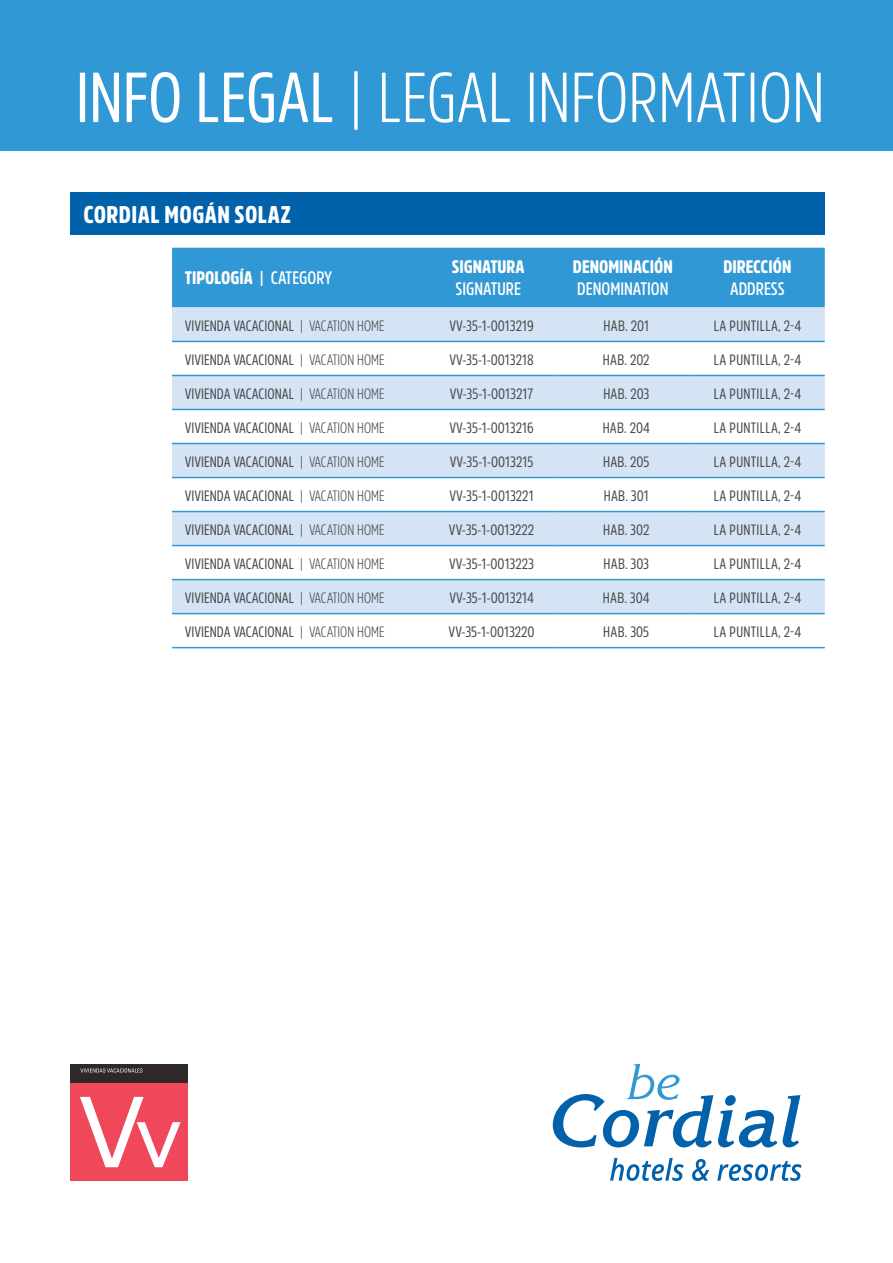
<style>
.page{position:relative;width:893px;height:1263px;background:#fff}
.page>*{position:absolute;margin:0;border:0;box-sizing:border-box;transform-origin:0 0}
.nombre_complejo{font:300 70.5px "Amsi Pro Cond";color:#fff}
.t1{font:900 24px "Amsi Pro Cond";letter-spacing:.02em;color:#fff}
.t2{font:900 18px "Amsi Pro Cond";color:#fff}
.t3{font:600 18px "Amsi Pro Cond";color:#fff}
.t4{font:15px "Amsi Pro Cond";color:#4b4c4d}
.t5{font:15px "Amsi Pro Cond";letter-spacing:.02em;color:#4b4c4d}
.s1{font-weight:400}
.s2{font-weight:600}
.s3{font-weight:300}
</style>
<div class="page">
<svg style="left:610px;top:1158px;width:192px;height:23px"></svg>
<svg style="left:553px;top:1064px;width:247px;height:83px"></svg>
<div style="left:71px;top:1064px;width:117px;height:19px;background:#2e2926"></div>
<div style="left:71px;top:1083px;width:117px;height:98px;background:#ee485a"></div>
<svg style="left:80px;top:1097px;width:101px;height:70px"></svg>
<svg style="left:80px;top:1068px;width:63px;height:4px"></svg>
<div style="left:0;top:0;width:893px;height:151px;background:#3098d4"></div>
<div style="left:172px;top:248px;width:653px;height:59px;background:#3098d4"></div>
<svg style="left:172px;top:307px;width:653px;height:306px;fill:#d5e4f4"></svg>
<hr style="left:172px;top:341px;width:249px;height:1px;background:#3098d4">
<hr style="left:421px;top:341px;width:135px;height:1px;background:#3098d4">
<hr style="left:556px;top:341px;width:134px;height:1px;background:#3098d4">
<hr style="left:690px;top:341px;width:135px;height:1px;background:#3098d4">
<hr style="left:172px;top:375px;width:249px;height:1px;background:#3098d4">
<hr style="left:421px;top:375px;width:135px;height:1px;background:#3098d4">
<hr style="left:556px;top:375px;width:134px;height:1px;background:#3098d4">
<hr style="left:690px;top:375px;width:135px;height:1px;background:#3098d4">
<hr style="left:172px;top:409px;width:249px;height:1px;background:#3098d4">
<hr style="left:421px;top:409px;width:135px;height:1px;background:#3098d4">
<hr style="left:556px;top:409px;width:134px;height:1px;background:#3098d4">
<hr style="left:690px;top:409px;width:135px;height:1px;background:#3098d4">
<hr style="left:172px;top:443px;width:249px;height:1px;background:#3098d4">
<hr style="left:421px;top:443px;width:135px;height:1px;background:#3098d4">
<hr style="left:556px;top:443px;width:134px;height:1px;background:#3098d4">
<hr style="left:690px;top:443px;width:135px;height:1px;background:#3098d4">
<hr style="left:172px;top:477px;width:249px;height:1px;background:#3098d4">
<hr style="left:421px;top:477px;width:135px;height:1px;background:#3098d4">
<hr style="left:556px;top:477px;width:134px;height:1px;background:#3098d4">
<hr style="left:690px;top:477px;width:135px;height:1px;background:#3098d4">
<hr style="left:172px;top:511px;width:249px;height:1px;background:#3098d4">
<hr style="left:421px;top:511px;width:135px;height:1px;background:#3098d4">
<hr style="left:556px;top:511px;width:134px;height:1px;background:#3098d4">
<hr style="left:690px;top:511px;width:135px;height:1px;background:#3098d4">
<hr style="left:172px;top:545px;width:249px;height:1px;background:#3098d4">
<hr style="left:421px;top:545px;width:135px;height:1px;background:#3098d4">
<hr style="left:556px;top:545px;width:134px;height:1px;background:#3098d4">
<hr style="left:690px;top:545px;width:135px;height:1px;background:#3098d4">
<hr style="left:172px;top:579px;width:249px;height:1px;background:#3098d4">
<hr style="left:421px;top:579px;width:135px;height:1px;background:#3098d4">
<hr style="left:556px;top:579px;width:134px;height:1px;background:#3098d4">
<hr style="left:690px;top:579px;width:135px;height:1px;background:#3098d4">
<hr style="left:172px;top:613px;width:249px;height:1px;background:#3098d4">
<hr style="left:421px;top:613px;width:135px;height:1px;background:#3098d4">
<hr style="left:556px;top:613px;width:134px;height:1px;background:#3098d4">
<hr style="left:690px;top:613px;width:135px;height:1px;background:#3098d4">
<hr style="left:172px;top:647px;width:249px;height:1px;background:#3098d4">
<hr style="left:421px;top:647px;width:135px;height:1px;background:#3098d4">
<hr style="left:556px;top:647px;width:134px;height:1px;background:#3098d4">
<hr style="left:690px;top:647px;width:135px;height:1px;background:#3098d4">
<div style="left:71px;top:192px;width:754px;height:43px;background:#0161aa"></div>
<p class="nombre_complejo" style="left:76px;top:49px;width:751px"><span class="s1">INFO LEGAL</span> | LEGAL INFORMATION</p>
<p class="t1" style="left:84px;top:198px;width:209px">CORDIAL MOGÁN SOLAZ</p>
<p class="t2" style="left:185px;top:265px;width:149px">TIPOLOGÍA <span class="s2">| CATEGORY</span></p>
<p class="t2" style="left:452px;top:255px;width:74px">SIGNATURA</p>
<p class="t3" style="left:455px;top:276px;width:67px">SIGNATURE</p>
<p class="t2" style="left:573px;top:255px;width:101px">DENOMINACIÓN</p>
<p class="t3" style="left:577px;top:276px;width:93px">DENOMINATION</p>
<p class="t2" style="left:723px;top:255px;width:69px">DIRECCIÓN</p>
<p class="t3" style="left:730px;top:276px;width:56px">ADDRESS</p>
<p class="t4" style="left:185px;top:315px;width:201px">VIVIENDA VACACIONAL <span class="s3">| VACATION HOME</span></p>
<p class="t4" style="left:449px;top:315px;width:86px">VV-35-1-0013219</p>
<p class="t4" style="left:604px;top:315px;width:47px">HAB. 201</p>
<p class="t5" style="left:714px;top:315px;width:89px">LA PUNTILLA, 2-4</p>
<p class="t4" style="left:185px;top:349px;width:201px">VIVIENDA VACACIONAL <span class="s3">| VACATION HOME</span></p>
<p class="t4" style="left:449px;top:349px;width:86px">VV-35-1-0013218</p>
<p class="t4" style="left:603px;top:349px;width:48px">HAB. 202</p>
<p class="t5" style="left:714px;top:349px;width:89px">LA PUNTILLA, 2-4</p>
<p class="t4" style="left:185px;top:383px;width:201px">VIVIENDA VACACIONAL <span class="s3">| VACATION HOME</span></p>
<p class="t4" style="left:450px;top:383px;width:85px">VV-35-1-0013217</p>
<p class="t4" style="left:603px;top:383px;width:47px">HAB. 203</p>
<p class="t5" style="left:714px;top:383px;width:89px">LA PUNTILLA, 2-4</p>
<p class="t4" style="left:185px;top:417px;width:201px">VIVIENDA VACACIONAL <span class="s3">| VACATION HOME</span></p>
<p class="t4" style="left:449px;top:417px;width:86px">VV-35-1-0013216</p>
<p class="t4" style="left:603px;top:417px;width:49px">HAB. 204</p>
<p class="t5" style="left:714px;top:417px;width:89px">LA PUNTILLA, 2-4</p>
<p class="t4" style="left:185px;top:451px;width:201px">VIVIENDA VACACIONAL <span class="s3">| VACATION HOME</span></p>
<p class="t4" style="left:450px;top:451px;width:85px">VV-35-1-0013215</p>
<p class="t4" style="left:603px;top:451px;width:48px">HAB. 205</p>
<p class="t5" style="left:714px;top:451px;width:89px">LA PUNTILLA, 2-4</p>
<p class="t4" style="left:185px;top:485px;width:201px">VIVIENDA VACACIONAL <span class="s3">| VACATION HOME</span></p>
<p class="t4" style="left:450px;top:485px;width:86px">VV-35-1-0013221</p>
<p class="t4" style="left:604px;top:485px;width:46px">HAB. 301</p>
<p class="t5" style="left:714px;top:485px;width:89px">LA PUNTILLA, 2-4</p>
<p class="t4" style="left:185px;top:519px;width:201px">VIVIENDA VACACIONAL <span class="s3">| VACATION HOME</span></p>
<p class="t4" style="left:449px;top:519px;width:87px">VV-35-1-0013222</p>
<p class="t4" style="left:603px;top:519px;width:48px">HAB. 302</p>
<p class="t5" style="left:714px;top:519px;width:89px">LA PUNTILLA, 2-4</p>
<p class="t4" style="left:185px;top:553px;width:201px">VIVIENDA VACACIONAL <span class="s3">| VACATION HOME</span></p>
<p class="t4" style="left:449px;top:553px;width:86px">VV-35-1-0013223</p>
<p class="t4" style="left:604px;top:553px;width:47px">HAB. 303</p>
<p class="t5" style="left:714px;top:553px;width:89px">LA PUNTILLA, 2-4</p>
<p class="t4" style="left:185px;top:587px;width:201px">VIVIENDA VACACIONAL <span class="s3">| VACATION HOME</span></p>
<p class="t4" style="left:449px;top:587px;width:86px">VV-35-1-0013214</p>
<p class="t4" style="left:603px;top:587px;width:48px">HAB. 304</p>
<p class="t5" style="left:714px;top:587px;width:89px">LA PUNTILLA, 2-4</p>
<p class="t4" style="left:185px;top:621px;width:201px">VIVIENDA VACACIONAL <span class="s3">| VACATION HOME</span></p>
<p class="t4" style="left:449px;top:621px;width:88px">VV-35-1-0013220</p>
<p class="t4" style="left:603px;top:621px;width:48px">HAB. 305</p>
<p class="t5" style="left:714px;top:621px;width:89px">LA PUNTILLA, 2-4</p>
</div>
